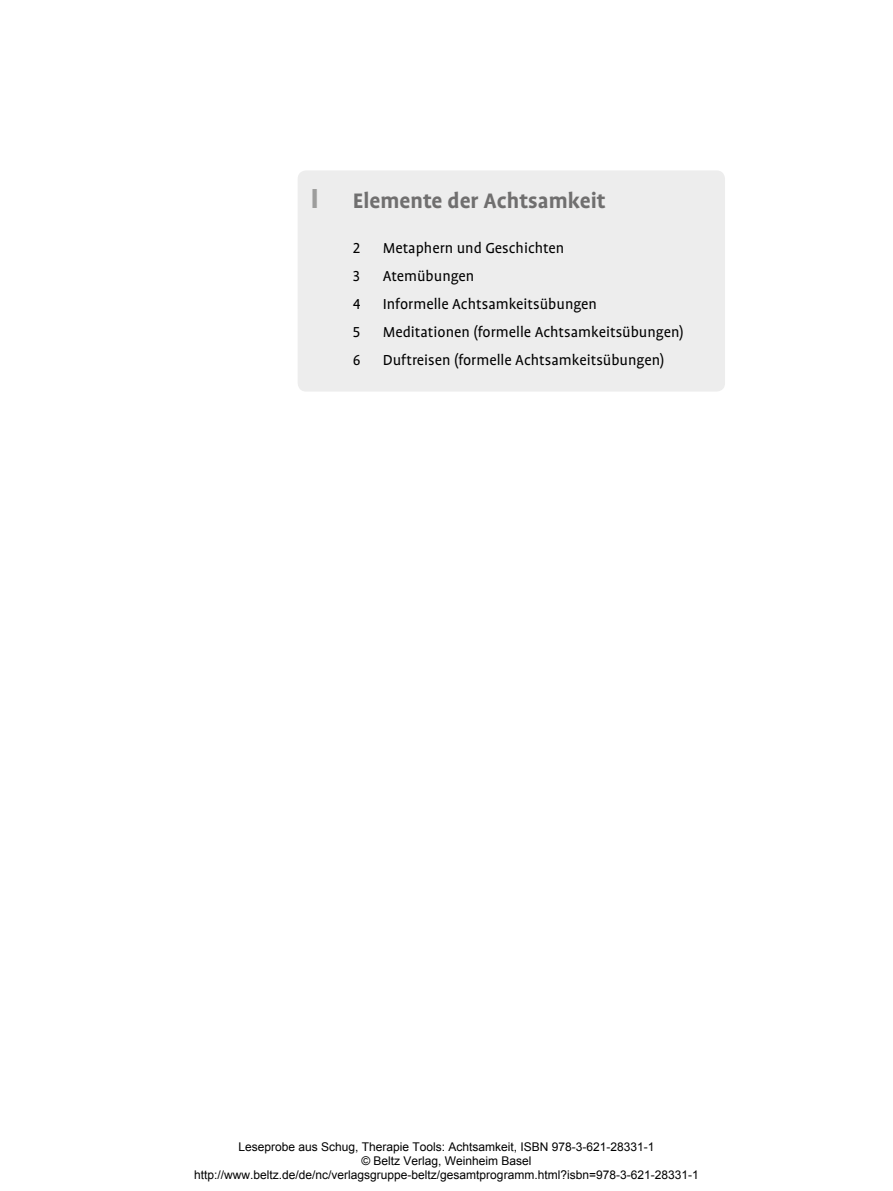
<style>
.page{position:relative;width:893px;height:1191px;background:#fff}
.page>*{position:absolute;margin:0;border:0;box-sizing:border-box;transform-origin:0 0}
.t1{font:700 24px "Profile OT";color:#706f6f}
.t2{font:16.5px "Profile OT";color:#000}
.t3{font:12px/14.4px "Arial";color:#000;text-align:center}
.s1{font-size:31.5px;color:#9d9d9c}
</style>
<div class="page">
<div style="left:298px;top:170px;width:427px;height:221px;background:#ededed;border-radius:9px"></div>
<h1 class="t1" style="left:310px;top:188px;width:297px"><span class="s1">I</span> Elemente der Achtsamkeit</h1>
<h2 class="t2" style="left:353px;top:239px;width:9px">2</h2>
<h2 class="t2" style="left:383px;top:239px;width:183px">Metaphern und Geschichten</h2>
<h2 class="t2" style="left:353px;top:267px;width:9px">3</h2>
<h2 class="t2" style="left:383px;top:267px;width:93px">Atemübungen</h2>
<h2 class="t2" style="left:353px;top:295px;width:10px">4</h2>
<h2 class="t2" style="left:383px;top:295px;width:216px">Informelle Achtsamkeitsübungen</h2>
<h2 class="t2" style="left:353px;top:323px;width:9px">5</h2>
<h2 class="t2" style="left:383px;top:323px;width:303px">Meditationen (formelle Achtsamkeitsübungen)</h2>
<h2 class="t2" style="left:353px;top:351px;width:9px">6</h2>
<h2 class="t2" style="left:383px;top:351px;width:283px">Duftreisen (formelle Achtsamkeitsübungen)</h2>
<p class="t3" style="left:194px;top:1139px;width:506px">Leseprobe aus Schug, Therapie Tools: Achtsamkeit, ISBN 978-3-621-28331-1<br>© Beltz Verlag, Weinheim Basel http://www.beltz.de/de/nc/verlagsgruppe-beltz/gesamtprogramm.html?isbn=978-3-621-28331-1</p>
</div>
